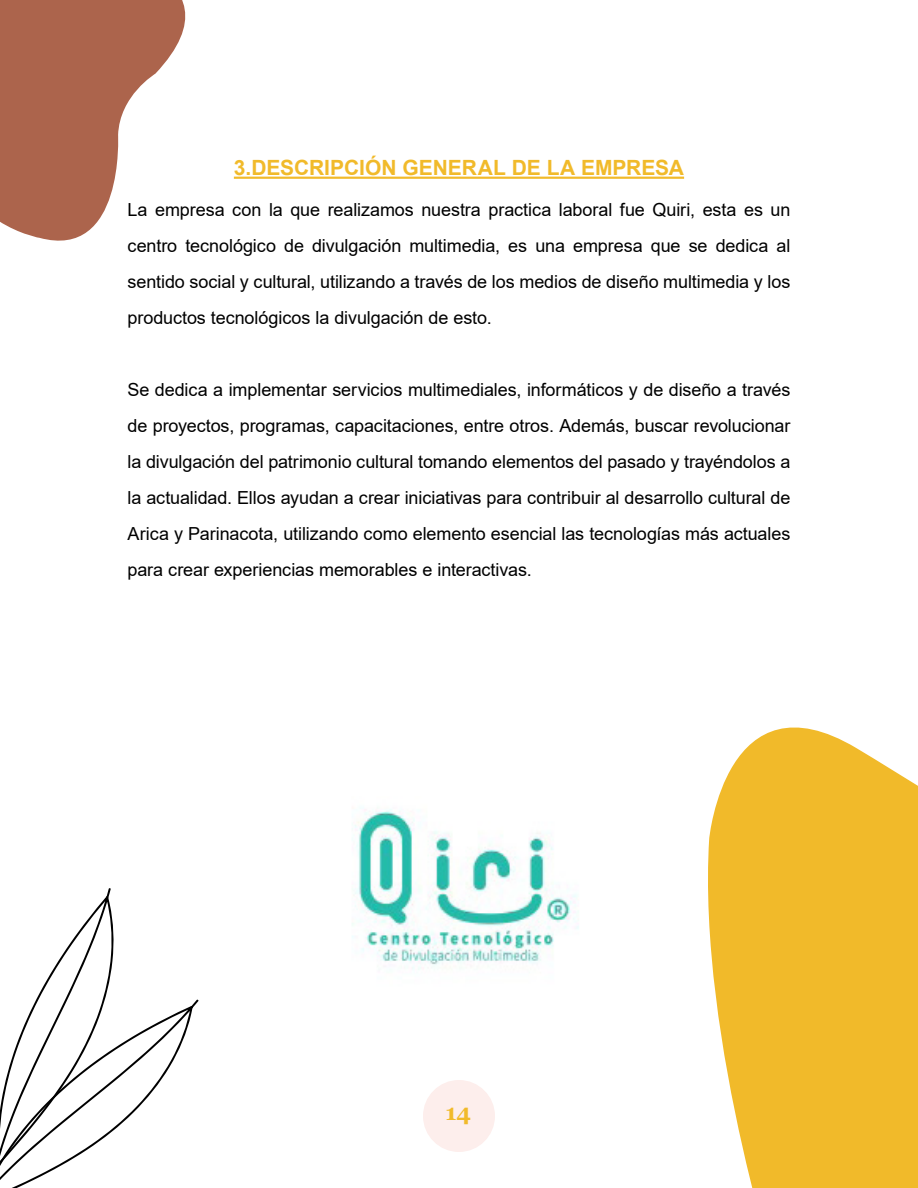
<style>
.page{position:relative;width:918px;height:1188px;background:#fff}
.page>*{position:absolute;margin:0;border:0;box-sizing:border-box;transform-origin:0 0}
.t1{font:700 22.5px "Georgia";color:#f1ba2a}
.t2{font:700 21px "Arial";color:#f1ba2a}
.parrafos_de_12{font:18px/36px "Arial";letter-spacing:-.005em;color:#000;text-align:justify}
</style>
<div class="page">
<svg style="left:708px;top:727px;width:210px;height:461px;fill:#f1ba2a"></svg>
<svg style="left:0;top:0;width:254px;height:241px;fill:#ac644c"></svg>
<svg style="left:0;top:888px;width:199px;height:300px"></svg>
<div style="left:423px;top:1080px;width:72px;height:72px;background:#fdeeec;border-radius:50%"></div>
<hr style="left:234px;top:177px;width:450px;height:2px;background:#f1ba2a">
<img style="left:352px;top:809px;width:227px;height:161px">
<p class="t2" style="left:234px;top:153px;width:452px">3.DESCRIPCIÓN GENERAL DE LA EMPRESA</p>
<p class="parrafos_de_12" style="left:128px;top:192px;width:664px">La empresa con la que realizamos nuestra practica laboral fue Quiri, esta es un centro tecnológico de divulgación multimedia, es una empresa que se dedica al sentido social y cultural, utilizando a través de los medios de diseño multimedia y los productos tecnológicos la divulgación de esto.</p>
<p class="parrafos_de_12" style="left:128px;top:372px;width:664px">Se dedica a implementar servicios multimediales, informáticos y de diseño a través de proyectos, programas, capacitaciones, entre otros. Además, buscar revolucionar la divulgación del patrimonio cultural tomando elementos del pasado y trayéndolos a la actualidad. Ellos ayudan a crear iniciativas para contribuir al desarrollo cultural de Arica y Parinacota, utilizando como elemento esencial las tecnologías más actuales para crear experiencias memorables e interactivas.</p>
<p class="t1" style="left:446px;top:1097px;width:27px">14</p>
</div>
